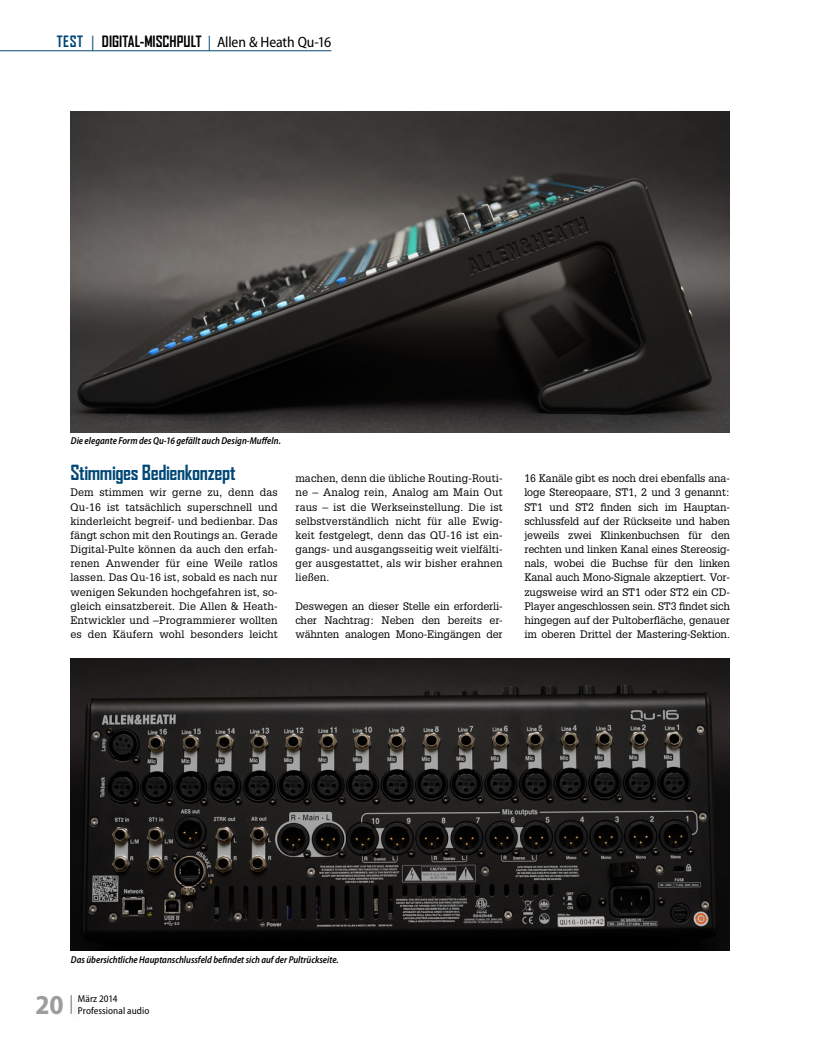
<style>
.page{position:relative;width:815px;height:1053px;background:#fff}
.page>*{position:absolute;margin:0;border:0;box-sizing:border-box;transform-origin:0 0}
.t1{font:700 semi-condensed 27.5px "Myriad Pro";color:#9d9d9c}
.t2{font:700 20px "Agency FB";letter-spacing:-.02em;color:#004876}
.t3{font:700 15px "Agency FB";color:#000}
.t4{font:10.62px/14.1px "Glypha LT Std";letter-spacing:.005em;color:#000;text-align:justify}
.t5{font:italic 600 semi-condensed 10px "Myriad Pro";color:#000;scale:.95 1}
.t6{font:semi-condensed 10px/11.9px "Myriad Pro";letter-spacing:.005em;color:#000}
.s1{color:#004876}
.s2{font-family:"Myriad Pro";font-weight:400;font-stretch:semi-condensed;color:#004876}
.s3{font-family:"Myriad Pro";font-weight:400;font-stretch:semi-condensed}
</style>
<div class="page">
<svg style="left:71px;top:995px;width:1px;height:18px"></svg>
<img style="left:71px;top:111px;width:659px;height:321px">
<img style="left:70px;top:658px;width:660px;height:292px">
<hr style="left:0;top:50px;width:331px;height:1px;background:#004876">
<h3 class="t3" style="left:57px;top:32px;width:276px"><span class="s1">TEST</span> <span class="s2">|</span> DIGITAL-MISCHPULT <span class="s2">|</span> <span class="s3">Allen &amp; Heath Qu-16</span></h3>
<p class="t5" style="left:71px;top:435px;width:223px">Die elegante Form des Qu-16 gefällt auch Design-Muffeln.</p>
<h2 class="t2" style="left:70px;top:459px;width:167px">Stimmiges Bedienkonzept</h2>
<p class="t4" style="left:70px;top:485px;width:209px">Dem stimmen wir gerne zu, denn das Qu-16 ist tatsächlich superschnell und kinderleicht begreif- und bedienbar. Das fängt schon mit den Routings an. Gerade Digital-Pulte können da auch den erfah&shy;renen Anwender für eine Weile ratlos lassen. Das Qu-16 ist, sobald es nach nur wenigen Sekunden hochgefahren ist, so&shy;gleich einsatzbereit. Die Allen &amp; Heath-Entwickler und –Programmierer wollten es den Käufern wohl besonders leicht</p>
<p class="t4" style="left:295px;top:471px;width:209px">machen, denn die übliche Routing-Routi&shy;ne – Analog rein, Analog am Main Out raus – ist die Werkseinstellung. Die ist selbstverständlich nicht für alle Ewig&shy;keit festgelegt, denn das QU-16 ist ein&shy;gangs- und ausgangsseitig weit vielfälti&shy;ger ausgestattet, als wir bisher erahnen ließen.</p>
<p class="t4" style="left:295px;top:598px;width:209px">Deswegen an dieser Stelle ein erforderli&shy;cher Nachtrag: Neben den bereits er&shy;wähnten analogen Mono-Eingängen der</p>
<p class="t4" style="left:524px;top:471px;width:207px">16 Kanäle gibt es noch drei ebenfalls ana&shy;loge Stereopaare, ST1, 2 und 3 genannt:<br>ST1 und ST2 finden sich im Hauptan&shy;schlussfeld auf der Rückseite und haben jeweils zwei Klinkenbuchsen für den rechten und linken Kanal eines Stereosig&shy;nals, wobei die Buchse für den linken Kanal auch Mono-Signale akzeptiert. Vor&shy;zugsweise wird an ST1 oder ST2 ein CD-Player angeschlossen sein. ST3 findet sich hingegen auf der Pultoberfläche, genauer im oberen Drittel der Mastering-Sektion.</p>
<p class="t5" style="left:71px;top:953px;width:284px">Das übersichtliche Hauptanschlussfeld befindet sich auf der Pultrückseite.</p>
<h1 class="t1" style="left:35px;top:989px;width:30px">20</h1>
<p class="t6" style="left:78px;top:992px;width:73px">März 2014<br>Professional audio</p>
</div>
